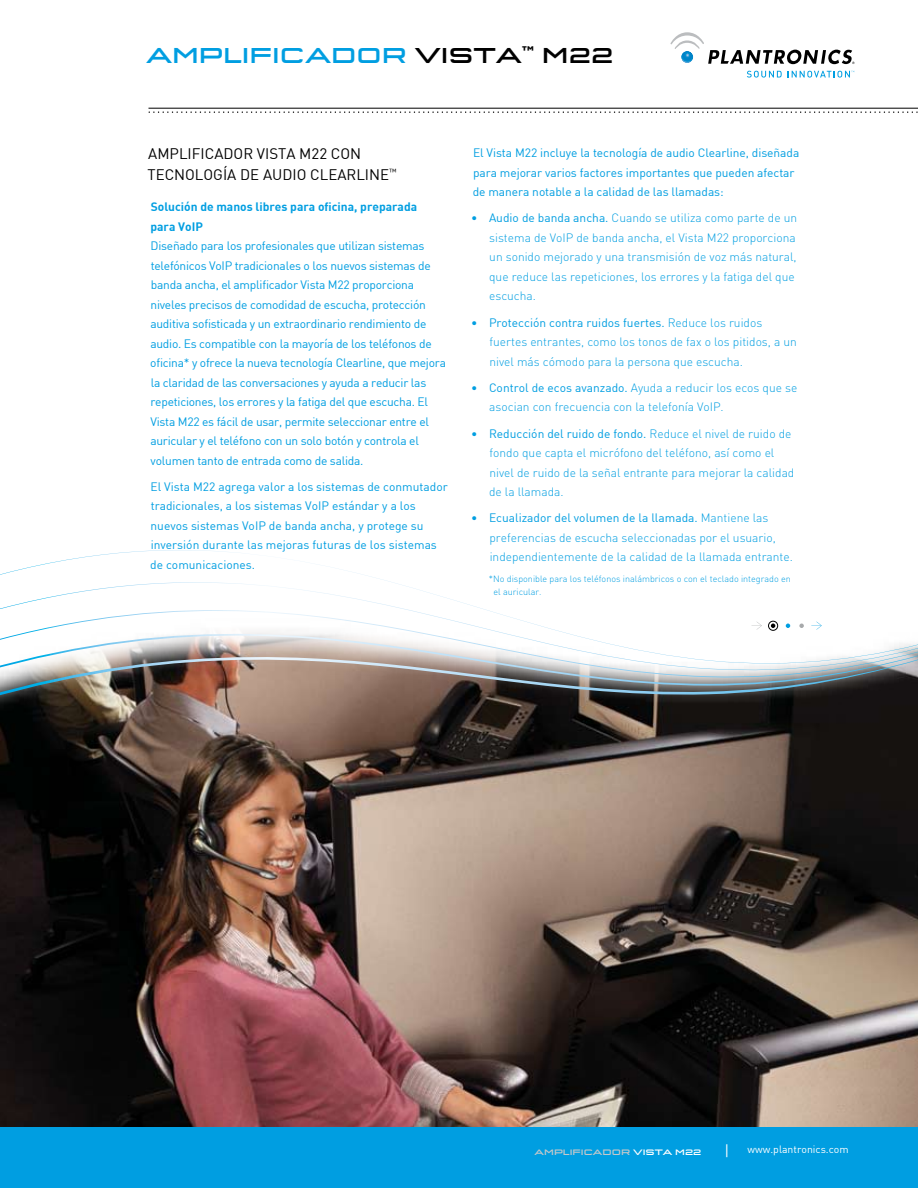
<style>
.page{position:relative;width:918px;height:1188px;background:#fff}
.page>*{position:absolute;margin:0;border:0;box-sizing:border-box;transform-origin:0 0}
.t1{font:500 22.5px "Q Type Ext";color:#009ee1}
.t2{font:15px/21px "DIN";color:#000}
.t3{font:15px "DIN";color:#fff}
.t4{font:300 12px/19.5px "DIN";color:#009ee1}
.t5{font:12px/19.5px "DIN";letter-spacing:-.02em;color:#009ee1}
.t6{font:12px/19.5px "DIN";color:#009ee1}
.t7{font:700 12px/19.5px "DIN";color:#009ee1}
.t8{font:10.5px "DIN";color:#fff}
.t9{font:300 9px/13.5px "DIN";color:#009ee1}
.t10{font:500 8.25px "Q Type Ext";color:#c6c8ca}
.s1{color:#000}
.s2{font-weight:400}
.s3{color:#fff}
</style>
<div class="page">
<img style="left:0;top:741px;width:918px;height:386px">
<img style="left:0;top:64px;width:918px;height:677px">
<img style="left:0;top:686px;width:918px;height:14px">
<img style="left:0;top:674px;width:918px;height:12px">
<img style="left:0;top:663px;width:918px;height:11px">
<svg style="left:0;top:550px;width:918px;height:113px"></svg>
<div style="left:0;top:1127px;width:918px;height:61px;background:#009ee1"></div>
<hr style="left:148px;top:108px;width:770px;height:1px;background:#000">
<svg style="left:149px;top:111px;width:769px;height:2px"></svg>
<svg style="left:811px;top:621px;width:11px;height:9px"></svg>
<svg style="left:752px;top:621px;width:10px;height:9px"></svg>
<svg style="left:771px;top:624px;width:4px;height:4px"></svg>
<svg style="left:786px;top:624px;width:4px;height:4px"></svg>
<svg style="left:799px;top:624px;width:5px;height:4px"></svg>
<div style="left:768px;top:621px;width:10px;height:10px;border:1px solid #000;border-radius:50%"></div>
<svg style="left:747px;top:71px;width:35px;height:7px"></svg>
<svg style="left:788px;top:71px;width:66px;height:7px"></svg>
<svg style="left:670px;top:32px;width:185px;height:32px"></svg>
<h1 class="t1" style="left:146px;top:41px;width:469px">AMPLIFICADOR <span class="s1">VI STA</span><sup>™</sup> <span class="s1">M22</span></h1>
<p class="t2" style="left:147px;top:143px;width:215px">Ampli ficador Vista M22 con tecnología de audio Clear</p>
<p class="t2" style="left:356px;top:164px;width:42px">line<sup>™</sup></p>
<p class="t7" style="left:151px;top:196px;width:268px">Solución de manos libres para oficina, preparada para VoIP</p>
<p class="t5" style="left:150px;top:236px;width:297px">Diseñado para los profesionales que utilizan sistemas telefónicos VoIP tradicionales o los nuevos sistemas de banda ancha, el amplificador Vista M22 proporciona niveles precisos de comodidad de escucha, protección auditiva sofisticada y un extraordinario rendimiento de audio. Es compatible con la mayoría de los teléfonos de oficina* y ofrece la nueva tecnología Clearline, que mejora la claridad de las conversaciones y ayuda a reducir las repeticiones, los errores y la fatiga del que escucha. El Vista M22 es fácil de usar, permite seleccionar entre el auricular y el teléfono con un solo botón y controla el volumen tanto de entrada como de salida.</p>
<p class="t6" style="left:150px;top:476px;width:299px">El Vista M22 agrega valor a los sistemas de conmutador tradicionales, a los sistemas VoIP estándar y a los nuevos sistemas VoIP de banda ancha, y protege su inversión durante las mejoras futuras de los sistemas de comunicaciones.</p>
<p class="t5" style="left:473px;top:143px;width:328px">El Vista M22 incluye la tecnología de audio Clearline, diseñada para mejorar varios factores importantes que pueden afectar de manera notable a la calidad de las llamadas:</p>
<p class="t4" style="left:489px;top:208px;width:309px;text-indent:-18px"><span class="s2">• Audio de banda ancha.</span> Cuando se utiliza como parte de un sistema de VoIP de banda ancha, el Vista M22 proporciona un sonido mejorado y una transmisión de voz más natural, que reduce las repeticiones, los errores y la fatiga del que escucha.</p>
<p class="t4" style="left:489px;top:312px;width:309px;text-indent:-18px"><span class="s2">• Protección contra ruidos fuertes.</span> Reduce los ruidos fuertes entrantes, como los tonos de fax o los pitidos, a un nivel más cómodo para la persona que escucha.</p>
<p class="t4" style="left:489px;top:378px;width:309px;text-indent:-18px"><span class="s2">• Control de ecos avanzado.</span> Ayuda a reducir los ecos que se asocian con frecuencia con la telefonía VoIP.</p>
<p class="t4" style="left:489px;top:423px;width:307px;text-indent:-18px"><span class="s2">• Reducción del ruido de fondo.</span> Reduce el nivel de ruido de fondo que capta el micrófono del teléfono, así como el nivel de ruido de la señal entrante para mejorar la calidad de la llamada.</p>
<p class="t4" style="left:489px;top:508px;width:305px;text-indent:-18px"><span class="s2">• Ecualizador del volumen de la llamada.</span> Mantiene las preferencias de escucha seleccionadas por el usuario, independientemente de la calidad de la llamada entrante.</p>
<p class="t9" style="left:494px;top:571px;width:299px;text-indent:-5px">*No disponible para los teléfonos inalámbricos o con el teclado integrado en el auricular.</p>
<p class="t10" style="left:535px;top:1148px;width:168px">AMPLIFICADOR <span class="s3">VI STA M22</span></p>
<p class="t3" style="left:724px;top:1141px;width:6px">|</p>
<p class="t8" style="left:748px;top:1143px;width:103px">www.plantronics.com</p>
</div>
